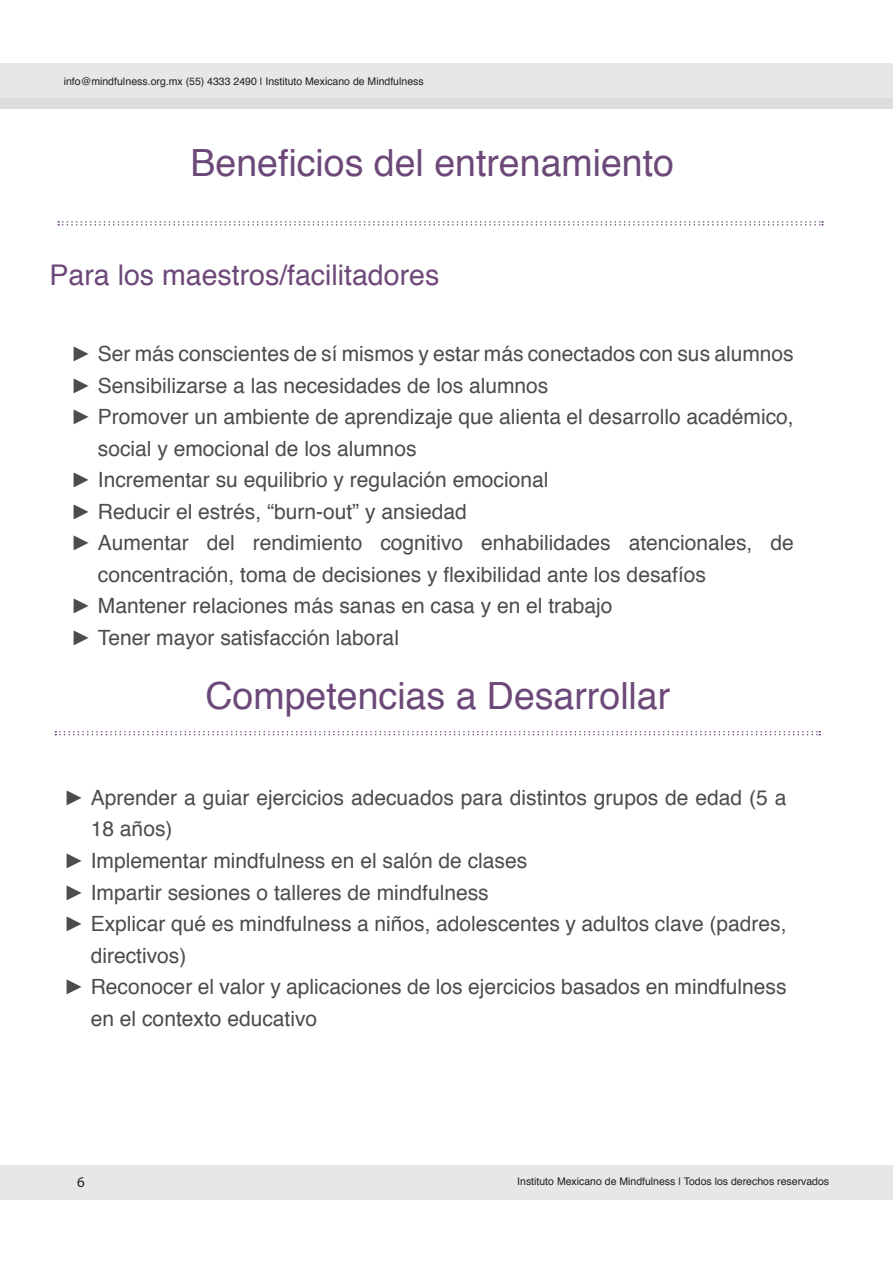
<style>
.page{position:relative;width:893px;height:1263px;background:#fff}
.page>*{position:absolute;margin:0;border:0;box-sizing:border-box;transform-origin:0 0}
.t1{font:37.5px "Helvetica";color:#6d4979}
.t2{font:28.5px "Helvetica";color:#6d4979}
.t3{font:21px/31.5px "Helvetica";color:#4b4c4d}
.t4{font:15px "Myriad Pro";color:#231f20}
.t5{font:10.5px "Helvetica";color:#231f20}
.s1{font-family:"Arial"}
</style>
<div class="page">
<div style="left:0;top:1165px;width:893px;height:34px;background:#e6e7e9"></div>
<div style="left:0;top:64px;width:893px;height:34px;background:#e6e7e9"></div>
<div style="left:0;top:98px;width:893px;height:10px;background:#dcdddf"></div>
<svg style="left:58px;top:221px;width:765px;height:4px"></svg>
<svg style="left:55px;top:731px;width:765px;height:4px"></svg>
<p class="t5" style="left:64px;top:73px;width:361px">info@mindfu|ness.org.mx (55) 4333 2490 | Instituto Mexicano de Mindfulness</p>
<p class="t1" style="left:190px;top:134px;width:485px">Beneficios del entrenamiento</p>
<p class="t2" style="left:50px;top:253px;width:391px">Para los maestros/facilitadores</p>
<p class="t3" style="left:71px;top:339px;width:724px"><span class="s1">►</span> Ser más conscientes de sí mismos y estar más conectados con sus alumnos</p>
<p class="t3" style="left:71px;top:370px;width:479px"><span class="s1">►</span> Sensibilizarse a las necesidades de los alumnos</p>
<p class="t3" style="left:98px;top:402px;width:697px;text-indent:-27px"><span class="s1">►</span> Promover un ambiente de aprendizaje que alienta el desarrollo académico, social y emocional de los alumnos</p>
<p class="t3" style="left:71px;top:465px;width:479px"><span class="s1">►</span> Incrementar su equilibrio y regulación emocional</p>
<p class="t3" style="left:71px;top:496px;width:397px"><span class="s1">►</span> Reducir el estrés, “burn-out” y ansiedad</p>
<p class="t3" style="left:98px;top:528px;width:697px;text-indent:-27px"><span class="s1">►</span> Aumentar del rendimiento cognitivo enhabilidades atencionales, de concentración, toma de decisiones y flexibilidad ante los desafíos</p>
<p class="t3" style="left:71px;top:591px;width:543px"><span class="s1">►</span> Mantener relaciones más sanas en casa y en el trabajo</p>
<p class="t3" style="left:71px;top:622px;width:330px"><span class="s1">►</span> Tener mayor satisfacción laboral</p>
<p class="t1" style="left:206px;top:666px;width:466px">Competencias a Desarrollar</p>
<p class="t3" style="left:91px;top:782px;width:697px;text-indent:-27px"><span class="s1">►</span> Aprender a guiar ejercicios adecuados para distintos grupos de edad (5 a<br>18 años)</p>
<p class="t3" style="left:64px;top:845px;width:465px"><span class="s1">►</span> Implementar mindfulness en el salón de clases</p>
<p class="t3" style="left:64px;top:877px;width:426px"><span class="s1">►</span> Impartir sesiones o talleres de mindfulness</p>
<p class="t3" style="left:91px;top:908px;width:697px;text-indent:-27px"><span class="s1">►</span> Explicar qué es mindfulness a niños, adolescentes y adultos clave (padres, directivos)</p>
<p class="t3" style="left:91px;top:971px;width:697px;text-indent:-27px"><span class="s1">►</span> Reconocer el valor y aplicaciones de los ejercicios basados en mindfulness en el contexto educativo</p>
<p class="t4" style="left:77px;top:1173px;width:9px">6</p>
<p class="t5" style="left:517px;top:1173px;width:313px">Instituto Mexicano de Mindfulness | Todos los derechos reservados</p>
</div>
